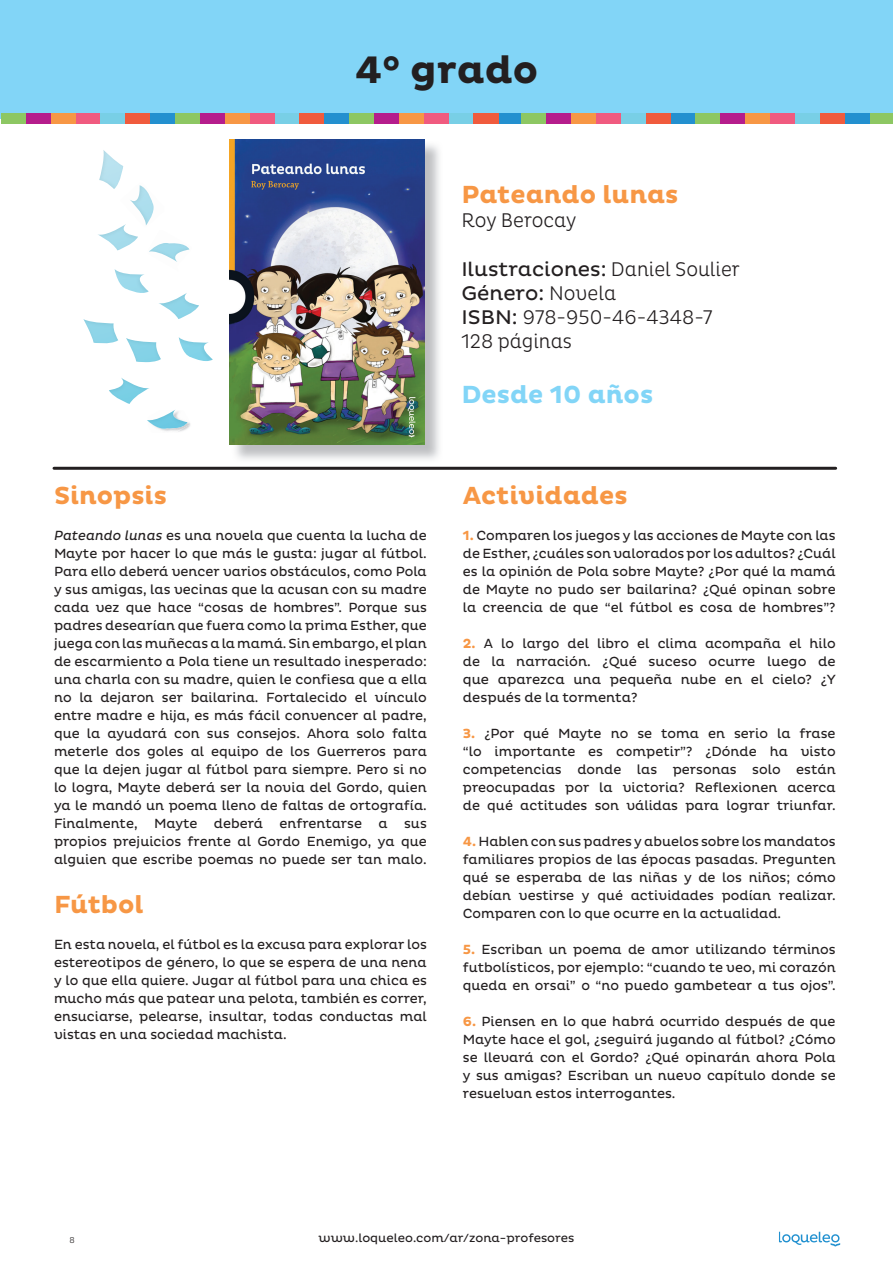
<style>
.page{position:relative;width:893px;height:1263px;background:#fff}
.page>*{position:absolute;margin:0;border:0;box-sizing:border-box;transform-origin:0 0}
.t1{font:700 39px "Pluto";color:#231f20}
.t2{font:700 25.2px "Pluto";color:#f79745}
.t3{font:700 25.2px "Pluto";color:#82d5f7}
.t4{font:300 20.1px/24.2px "Pluto Cond";color:#231f20}
.t5{font:20.1px/24.2px "Pluto";color:#231f20}
.t6{font:13.5px/18px "Pluto";color:#231f20;text-align:justify}
.t7{font:12px "Pluto";color:#231f20}
.t8{font:300 8.7px "Pluto Cond";color:#231f20}
.s1{font-style:italic}
.s2{font-family:"Pluto Cond";font-weight:300}
.s3{font-family:"Pluto";font-weight:400}
.s4{font-weight:700;color:#f79745}
</style>
<div class="page">
<svg style="left:779px;top:1232px;width:61px;height:14px"></svg>
<div style="left:0;top:0;width:893px;height:119px;background:#82d5f7"></div>
<div style="left:2px;top:114px;width:25px;height:10px;background:#8dc763"></div>
<div style="left:26px;top:114px;width:25px;height:10px;background:#b51d8c"></div>
<div style="left:51px;top:114px;width:25px;height:10px;background:#f79745"></div>
<div style="left:76px;top:114px;width:25px;height:10px;background:#f05b7f"></div>
<div style="left:101px;top:114px;width:25px;height:10px;background:#78cfe6"></div>
<div style="left:126px;top:114px;width:25px;height:10px;background:#f05b3d"></div>
<div style="left:151px;top:114px;width:25px;height:10px;background:#2390cf"></div>
<div style="left:176px;top:114px;width:25px;height:10px;background:#8dc763"></div>
<div style="left:200px;top:114px;width:25px;height:10px;background:#b51d8c"></div>
<div style="left:225px;top:114px;width:25px;height:10px;background:#f79745"></div>
<div style="left:250px;top:114px;width:25px;height:10px;background:#f05b7f"></div>
<div style="left:275px;top:114px;width:25px;height:10px;background:#78cfe6"></div>
<div style="left:300px;top:114px;width:25px;height:10px;background:#f05b3d"></div>
<div style="left:325px;top:114px;width:25px;height:10px;background:#2390cf"></div>
<div style="left:350px;top:114px;width:25px;height:10px;background:#8dc763"></div>
<div style="left:374px;top:114px;width:25px;height:10px;background:#b51d8c"></div>
<div style="left:399px;top:114px;width:25px;height:10px;background:#f79745"></div>
<div style="left:424px;top:114px;width:25px;height:10px;background:#f05b7f"></div>
<div style="left:449px;top:114px;width:25px;height:10px;background:#78cfe6"></div>
<div style="left:474px;top:114px;width:25px;height:10px;background:#f05b3d"></div>
<div style="left:499px;top:114px;width:23px;height:10px;background:#2390cf"></div>
<div style="left:522px;top:114px;width:25px;height:10px;background:#8dc763"></div>
<div style="left:547px;top:114px;width:25px;height:10px;background:#b51d8c"></div>
<div style="left:572px;top:114px;width:25px;height:10px;background:#f79745"></div>
<div style="left:596px;top:114px;width:25px;height:10px;background:#f05b7f"></div>
<div style="left:621px;top:114px;width:25px;height:10px;background:#78cfe6"></div>
<div style="left:646px;top:114px;width:25px;height:10px;background:#f05b3d"></div>
<div style="left:671px;top:114px;width:25px;height:10px;background:#2390cf"></div>
<div style="left:696px;top:114px;width:25px;height:10px;background:#8dc763"></div>
<div style="left:721px;top:114px;width:25px;height:10px;background:#b51d8c"></div>
<div style="left:746px;top:114px;width:25px;height:10px;background:#f79745"></div>
<div style="left:770px;top:114px;width:26px;height:10px;background:#f05b7f"></div>
<div style="left:795px;top:114px;width:25px;height:10px;background:#78cfe6"></div>
<div style="left:820px;top:114px;width:25px;height:10px;background:#f05b3d"></div>
<div style="left:845px;top:114px;width:25px;height:10px;background:#2390cf"></div>
<div style="left:870px;top:114px;width:23px;height:10px;background:#8dc763"></div>
<img style="left:232px;top:141px;width:207px;height:319px">
<img style="left:230px;top:139px;width:194px;height:305px">
<img style="left:179px;top:337px;width:34px;height:24px">
<img style="left:115px;top:269px;width:34px;height:24px">
<img style="left:145px;top:190px;width:9px;height:35px">
<img style="left:130px;top:185px;width:16px;height:39px">
<img style="left:162px;top:422px;width:28px;height:10px">
<img style="left:148px;top:410px;width:39px;height:20px">
<img style="left:149px;top:243px;width:40px;height:19px">
<img style="left:159px;top:293px;width:40px;height:26px">
<img style="left:109px;top:378px;width:40px;height:26px">
<img style="left:98px;top:224px;width:40px;height:26px">
<img style="left:126px;top:338px;width:35px;height:24px">
<img style="left:99px;top:150px;width:24px;height:39px">
<img style="left:83px;top:319px;width:35px;height:25px">
<hr style="left:54px;top:467px;width:782px;height:3px;background:#231f20">
<h1 class="t1" style="left:355px;top:48px;width:185px">4° grado</h1>
<h2 class="t2" style="left:54px;top:481px;width:115px">Sinopsis</h2>
<p class="t6" style="left:54px;top:527px;width:374px"><span class="s1">Pateando lunas</span> es una novela que cuenta la lucha de Mayte por hacer lo que más le gusta: jugar al fútbol.<br>Para ello deberá vencer varios obstáculos, como Pola y sus amigas, las vecinas que la acusan con su madre cada vez que hace “cosas de hombres”. Porque sus padres desearían que fuera como la prima Esther, que juega con las muñecas a la mamá. Sin embargo, el plan de escarmiento a Pola tiene un resultado inesperado: una charla con su madre, quien le confiesa que a ella no la dejaron ser bailarina. Fortalecido el vínculo entre madre e hija, es más fácil convencer al padre, que la ayudará con sus consejos. Ahora solo falta meterle dos goles al equipo de los Guerreros para que la dejen jugar al fútbol para siempre. Pero si no lo logra, Mayte deberá ser la novia del Gordo, quien ya le mandó un poema lleno de faltas de ortografía.<br>Finalmente, Mayte deberá enfrentarse a sus propios prejuicios frente al Gordo Enemigo, ya que alguien que escribe poemas no puede ser tan malo.</p>
<h2 class="t2" style="left:54px;top:890px;width:91px">Fútbol</h2>
<p class="t6" style="left:54px;top:935px;width:374px">En esta novela, el fútbol es la excusa para explorar los estereotipos de género, lo que se espera de una nena y lo que ella quiere. Jugar al fútbol para una chica es mucho más que patear una pelota, también es correr, ensuciarse, pelearse, insultar, todas conductas mal vistas en una sociedad machista.</p>
<h2 class="t2" style="left:461px;top:180px;width:219px">Pateando lunas</h2>
<h3 class="t4" style="left:461px;top:209px;width:116px">Roy Berocay</h3>
<h3 class="t5" style="left:461px;top:257px;width:280px">Ilustraciones: <span class="s2">Daniel Soulier<br></span>Género: <span class="s2">Novela</span></h3>
<h3 class="t4" style="left:461px;top:306px;width:252px"><span class="s3">ISBN:</span> 978-950-46-4348-7<br>128 páginas</h3>
<h2 class="t3" style="left:461px;top:380px;width:193px">Desde 10 años</h2>
<h2 class="t2" style="left:463px;top:481px;width:166px">Actividades</h2>
<p class="t6" style="left:463px;top:527px;width:374px"><span class="s4">1.</span> Comparen los juegos y las acciones de Mayte con las de Esther, ¿cuáles son valorados por los adultos? ¿Cuál es la opinión de Pola sobre Mayte? ¿Por qué la mamá de Mayte no pudo ser bailarina? ¿Qué opinan sobre la creencia de que “el fútbol es cosa de hombres”?</p>
<p class="t6" style="left:463px;top:635px;width:374px"><span class="s4">2.</span> A lo largo del libro el clima acompaña el hilo de la narración. ¿Qué suceso ocurre luego de que aparezca una pequeña nube en el cielo? ¿Y después de la tormenta?</p>
<p class="t6" style="left:463px;top:725px;width:374px"><span class="s4">3.</span> ¿Por qué Mayte no se toma en serio la frase “lo importante es competir”? ¿Dónde ha visto competencias donde las personas solo están preocupadas por la victoria? Reflexionen acerca de qué actitudes son válidas para lograr triunfar.</p>
<p class="t6" style="left:463px;top:833px;width:374px"><span class="s4">4.</span> Hablen con sus padres y abuelos sobre los mandatos familiares propios de las épocas pasadas. Pregunten qué se esperaba de las niñas y de los niños; cómo debían vestirse y qué actividades podían realizar.<br>Comparen con lo que ocurre en la actualidad.</p>
<p class="t6" style="left:463px;top:941px;width:374px"><span class="s4">5.</span> Escriban un poema de amor utilizando términos futbolísticos, por ejemplo: “cuando te veo, mi corazón queda en orsai” o “no puedo gambetear a tus ojos”.</p>
<p class="t6" style="left:463px;top:1013px;width:374px"><span class="s4">6.</span> Piensen en lo que habrá ocurrido después de que Mayte hace el gol, ¿seguirá jugando al fútbol? ¿Cómo se llevará con el Gordo? ¿Qué opinarán ahora Pola y sus amigas? Escriban un nuevo capítulo donde se resuelvan estos interrogantes.</p>
<p class="t8" style="left:69px;top:1235px;width:7px">8</p>
<p class="t7" style="left:319px;top:1231px;width:257px">www.loqueleo.com/ar/zona-profesores</p>
</div>
